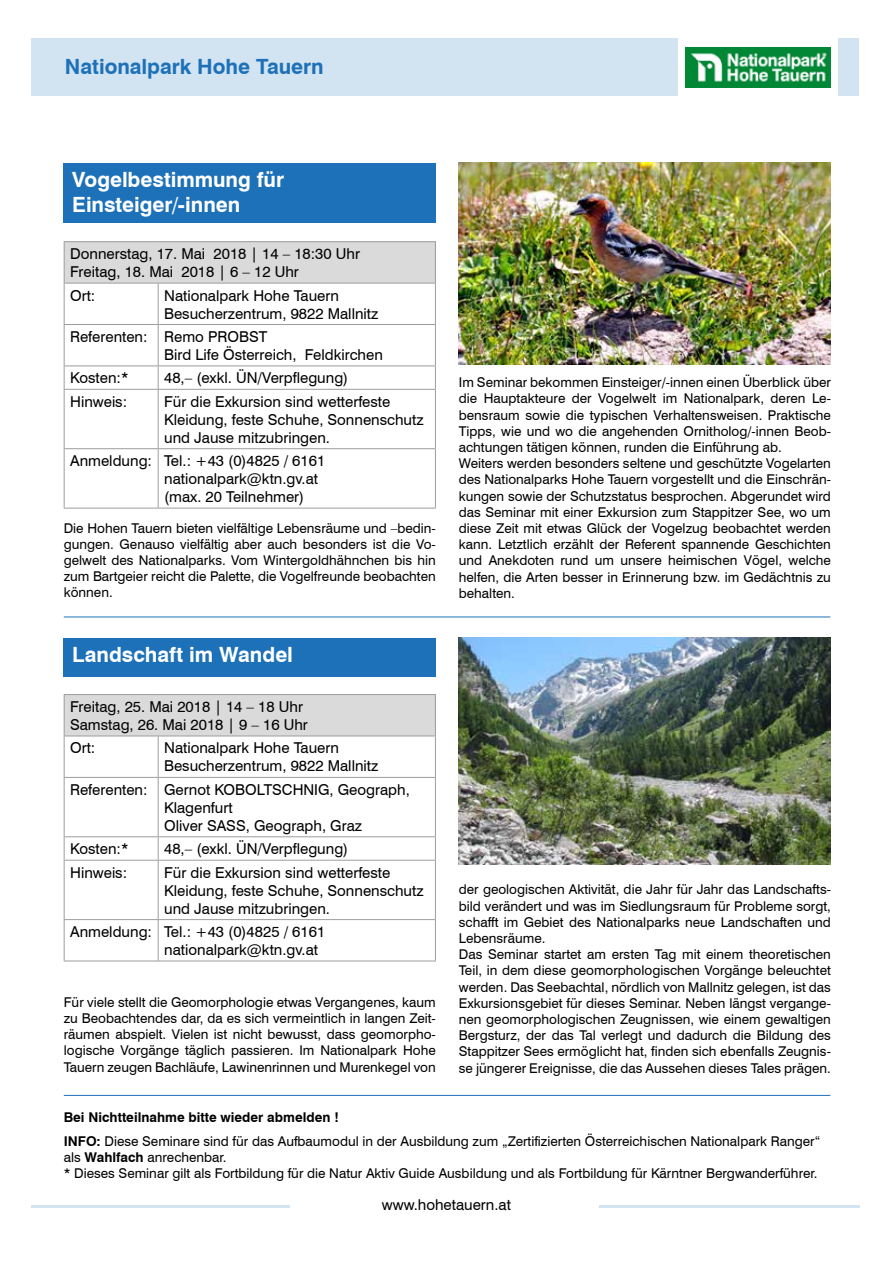
<style>
.page{position:relative;width:893px;height:1263px;background:#fff}
.page>*{position:absolute;margin:0;border:0;box-sizing:border-box;transform-origin:0 0}
.t1{font:700 21px/25.2px "Swiss 721 BT";color:#fff}
.t2{font:700 21px "Swiss 721 BT";letter-spacing:-.005em;color:#1d71b8}
.t3{font:15px/18px "Swiss 721 BT";color:#000}
.t4{font:13.5px/16.2px "Swiss 721 BT";color:#000}
.t5{font:700 13.5px "Swiss 721 BT";color:#000}
.s1{font-weight:700}
</style>
<div class="page">
<hr style="left:32px;top:1205px;width:258px;height:3px;background:#1d71b8">
<hr style="left:600px;top:1205px;width:260px;height:3px;background:#1d71b8">
<div style="left:32px;top:38px;width:827px;height:58px;background:#d2e3f1"></div>
<img style="left:459px;top:163px;width:372px;height:201px">
<img style="left:459px;top:638px;width:372px;height:226px">
<div style="left:64px;top:163px;width:372px;height:60px;background:#1d71b8"></div>
<div style="left:64px;top:638px;width:372px;height:38px;background:#1d71b8"></div>
<div style="left:64px;top:242px;width:371px;height:41px;background:#dadada"></div>
<hr style="left:64px;top:241px;width:94px;height:1px;background:#9d9d9c">
<hr style="left:64px;top:242px;width:1px;height:41px;background:#9d9d9c">
<hr style="left:158px;top:241px;width:278px;height:1px;background:#9d9d9c">
<hr style="left:435px;top:242px;width:1px;height:41px;background:#9d9d9c">
<hr style="left:64px;top:283px;width:94px;height:1px;background:#9d9d9c">
<hr style="left:64px;top:283px;width:1px;height:41px;background:#9d9d9c">
<hr style="left:158px;top:283px;width:278px;height:1px;background:#9d9d9c">
<hr style="left:158px;top:283px;width:1px;height:41px;background:#9d9d9c">
<hr style="left:435px;top:283px;width:1px;height:41px;background:#9d9d9c">
<hr style="left:64px;top:324px;width:94px;height:1px;background:#9d9d9c">
<hr style="left:64px;top:325px;width:1px;height:40px;background:#9d9d9c">
<hr style="left:158px;top:324px;width:278px;height:1px;background:#9d9d9c">
<hr style="left:158px;top:325px;width:1px;height:40px;background:#9d9d9c">
<hr style="left:435px;top:325px;width:1px;height:40px;background:#9d9d9c">
<hr style="left:64px;top:365px;width:94px;height:1px;background:#9d9d9c">
<svg style="left:64px;top:366px;width:1px;height:23px"></svg>
<hr style="left:158px;top:365px;width:278px;height:1px;background:#9d9d9c">
<svg style="left:158px;top:366px;width:1px;height:23px"></svg>
<svg style="left:435px;top:366px;width:1px;height:23px"></svg>
<hr style="left:64px;top:389px;width:94px;height:1px;background:#9d9d9c">
<hr style="left:64px;top:390px;width:1px;height:58px;background:#9d9d9c">
<hr style="left:158px;top:389px;width:278px;height:1px;background:#9d9d9c">
<hr style="left:158px;top:390px;width:1px;height:58px;background:#9d9d9c">
<hr style="left:435px;top:390px;width:1px;height:58px;background:#9d9d9c">
<hr style="left:64px;top:448px;width:94px;height:1px;background:#9d9d9c">
<hr style="left:64px;top:449px;width:1px;height:59px;background:#9d9d9c">
<hr style="left:158px;top:448px;width:278px;height:1px;background:#9d9d9c">
<hr style="left:158px;top:449px;width:1px;height:59px;background:#9d9d9c">
<hr style="left:435px;top:449px;width:1px;height:59px;background:#9d9d9c">
<hr style="left:64px;top:508px;width:94px;height:1px;background:#9d9d9c">
<hr style="left:158px;top:508px;width:278px;height:1px;background:#9d9d9c">
<div style="left:64px;top:695px;width:371px;height:41px;background:#dadada"></div>
<hr style="left:64px;top:694px;width:94px;height:1px;background:#9d9d9c">
<hr style="left:64px;top:695px;width:1px;height:41px;background:#9d9d9c">
<hr style="left:158px;top:694px;width:278px;height:1px;background:#9d9d9c">
<hr style="left:435px;top:695px;width:1px;height:41px;background:#9d9d9c">
<hr style="left:64px;top:736px;width:94px;height:1px;background:#9d9d9c">
<hr style="left:64px;top:736px;width:1px;height:41px;background:#9d9d9c">
<hr style="left:158px;top:736px;width:278px;height:1px;background:#9d9d9c">
<hr style="left:158px;top:736px;width:1px;height:41px;background:#9d9d9c">
<hr style="left:435px;top:736px;width:1px;height:41px;background:#9d9d9c">
<hr style="left:64px;top:777px;width:94px;height:1px;background:#9d9d9c">
<hr style="left:64px;top:778px;width:1px;height:58px;background:#9d9d9c">
<hr style="left:158px;top:777px;width:278px;height:1px;background:#9d9d9c">
<hr style="left:158px;top:778px;width:1px;height:58px;background:#9d9d9c">
<hr style="left:435px;top:778px;width:1px;height:58px;background:#9d9d9c">
<hr style="left:64px;top:836px;width:94px;height:1px;background:#9d9d9c">
<svg style="left:64px;top:837px;width:1px;height:23px"></svg>
<hr style="left:158px;top:836px;width:278px;height:1px;background:#9d9d9c">
<svg style="left:158px;top:837px;width:1px;height:23px"></svg>
<svg style="left:435px;top:837px;width:1px;height:23px"></svg>
<hr style="left:64px;top:860px;width:94px;height:1px;background:#9d9d9c">
<hr style="left:64px;top:860px;width:1px;height:59px;background:#9d9d9c">
<hr style="left:158px;top:860px;width:278px;height:1px;background:#9d9d9c">
<hr style="left:158px;top:860px;width:1px;height:59px;background:#9d9d9c">
<hr style="left:435px;top:860px;width:1px;height:59px;background:#9d9d9c">
<hr style="left:64px;top:919px;width:94px;height:1px;background:#9d9d9c">
<hr style="left:64px;top:920px;width:1px;height:41px;background:#9d9d9c">
<hr style="left:158px;top:919px;width:278px;height:1px;background:#9d9d9c">
<hr style="left:158px;top:920px;width:1px;height:41px;background:#9d9d9c">
<hr style="left:435px;top:920px;width:1px;height:41px;background:#9d9d9c">
<hr style="left:64px;top:961px;width:94px;height:1px;background:#9d9d9c">
<hr style="left:158px;top:961px;width:278px;height:1px;background:#9d9d9c">
<hr style="left:64px;top:617px;width:766px;height:1px;background:#1d71b8">
<hr style="left:64px;top:1095px;width:766px;height:1px;background:#1d71b8">
<div style="left:679px;top:33px;width:159px;height:68px;background:#fff"></div>
<img style="left:686px;top:47px;width:144px;height:40px">
<h1 class="t2" style="left:65px;top:54px;width:260px">Nationalpark Hohe Tauern</h1>
<h1 class="t1" style="left:72px;top:167px;width:213px">Vogelbestimmung für<br>Einsteiger/-innen</h1>
<p class="t3" style="left:70px;top:245px;width:291px">Donnerstag, 17. Mai 2018 | 14 – 18:30 Uhr<br>Freitag, 18. Mai 2018 | 6 – 12 Uhr</p>
<p class="t3" style="left:70px;top:286px;width:27px">Ort:</p>
<p class="t3" style="left:164px;top:286px;width:216px">Nationalpark Hohe Tauern<br>Besucherzentrum, 9822 Mallnitz</p>
<p class="t3" style="left:164px;top:327px;width:220px;text-indent:-94px">Referenten: Remo PROBST<br>Bird Life Österreich, Feldkirchen</p>
<p class="t3" style="left:70px;top:369px;width:60px">Kosten:*</p>
<p class="t3" style="left:164px;top:369px;width:186px">48,– (exkl. ÜN/Verpflegung)</p>
<p class="t3" style="left:70px;top:392px;width:59px">Hinweis:</p>
<p class="t3" style="left:164px;top:392px;width:261px">Für die Exkursion sind wetterfeste<br>Kleidung, feste Schuhe, Sonnenschutz und Jause mitzubringen.</p>
<p class="t3" style="left:164px;top:452px;width:163px;text-indent:-94px">Anmeldung: Tel.: +43 (0)4825 / 6161 nationalpark@ktn.gv.at (max. 20 Teilnehmer)</p>
<p class="t4" style="left:64px;top:520px;width:374px;text-align:justify">Die Hohen Tauern bieten vielfältige Lebensräume und –bedin&shy;gungen. Genauso vielfältig aber auch besonders ist die Vo&shy;gelwelt des Nationalparks. Vom Wintergoldhähnchen bis hin zum Bartgeier reicht die Palette, die Vogelfreunde beobachten können.</p>
<h1 class="t1" style="left:72px;top:642px;width:222px">Landschaft im Wandel</h1>
<p class="t3" style="left:70px;top:697px;width:239px">Freitag, 25. Mai 2018 | 14 – 18 Uhr<br>Samstag, 26. Mai 2018 | 9 – 16 Uhr</p>
<p class="t3" style="left:70px;top:739px;width:27px">Ort:</p>
<p class="t3" style="left:164px;top:739px;width:216px">Nationalpark Hohe Tauern<br>Besucherzentrum, 9822 Mallnitz</p>
<p class="t3" style="left:164px;top:780px;width:247px;text-indent:-94px">Referenten: Gernot KOBOLTSCHNIG, Geograph,<br>Klagenfurt<br>Oliver SASS, Geograph, Graz</p>
<p class="t3" style="left:70px;top:840px;width:60px">Kosten:*</p>
<p class="t3" style="left:164px;top:840px;width:186px">48,– (exkl. ÜN/Verpflegung)</p>
<p class="t3" style="left:70px;top:863px;width:59px">Hinweis:</p>
<p class="t3" style="left:164px;top:863px;width:261px">Für die Exkursion sind wetterfeste<br>Kleidung, feste Schuhe, Sonnenschutz und Jause mitzubringen.</p>
<p class="t3" style="left:164px;top:922px;width:163px;text-indent:-94px">Anmeldung: Tel.: +43 (0)4825 / 6161 nationalpark@ktn.gv.at</p>
<p class="t4" style="left:64px;top:994px;width:374px;text-align:justify">Für viele stellt die Geomorphologie etwas Vergangenes, kaum zu Beobachtendes dar, da es sich vermeintlich in langen Zeit&shy;räumen abspielt. Vielen ist nicht bewusst, dass geomorpho&shy;logische Vorgänge täglich passieren. Im Nationalpark Hohe Tauern zeugen Bachläufe, Lawinenrinnen und Murenkegel von</p>
<p class="t5" style="left:64px;top:1109px;width:276px">Bei Nichtteilnahme bitte wieder abmelden !</p>
<p class="t4" style="left:459px;top:374px;width:374px">Im Seminar bekommen Einsteiger/-innen einen Überblick über die Hauptakteure der Vogelwelt im Nationalpark, deren Le&shy;bensraum sowie die typischen Verhaltensweisen. Praktische Tipps, wie und wo die angehenden Ornitholog/-innen Beob&shy;achtungen tätigen können, runden die Einführung ab.<br>Weiters werden besonders seltene und geschützte Vogelarten des Nationalparks Hohe Tauern vorgestellt und die Einschrän&shy;kungen sowie der Schutzstatus besprochen. Abgerundet wird das Seminar mit einer Exkursion zum Stappitzer See, wo um diese Zeit mit etwas Glück der Vogelzug beobachtet werden kann. Letztlich erzählt der Referent spannende Geschichten und Anekdoten rund um unsere heimischen Vögel, welche helfen, die Arten besser in Erinnerung bzw. im Gedächtnis zu behalten.</p>
<p class="t4" style="left:459px;top:881px;width:374px">der geologischen Aktivität, die Jahr für Jahr das Landschafts&shy;bild verändert und was im Siedlungsraum für Probleme sorgt, schafft im Gebiet des Nationalparks neue Landschaften und Lebensräume.<br>Das Seminar startet am ersten Tag mit einem theoretischen Teil, in dem diese geomorphologischen Vorgänge beleuchtet werden. Das Seebachtal, nördlich von Mallnitz gelegen, ist das Exkursionsgebiet für dieses Seminar. Neben längst vergange&shy;nen geomorphologischen Zeugnissen, wie einem gewaltigen Bergsturz, der das Tal verlegt und dadurch die Bildung des Stappitzer Sees ermöglicht hat, finden sich ebenfalls Zeugnis&shy;se jüngerer Ereignisse, die das Aussehen dieses Tales prägen.</p>
<p class="t4" style="left:64px;top:1133px;width:758px"><span class="s1">INFO:</span> Diese Seminare sind für das Aufbaumodul in der Ausbildung zum „Zertifizierten Österreichischen Nationalpark Ranger“ als <span class="s1">Wahlfach</span> anrechenbar.<br>* Dieses Seminar gilt als Fortbildung für die Natur Aktiv Guide Ausbildung und als Fortbildung für Kärntner Bergwanderführer.</p>
<p class="t3" style="left:382px;top:1195px;width:130px">www.hohetauern.at</p>
</div>
